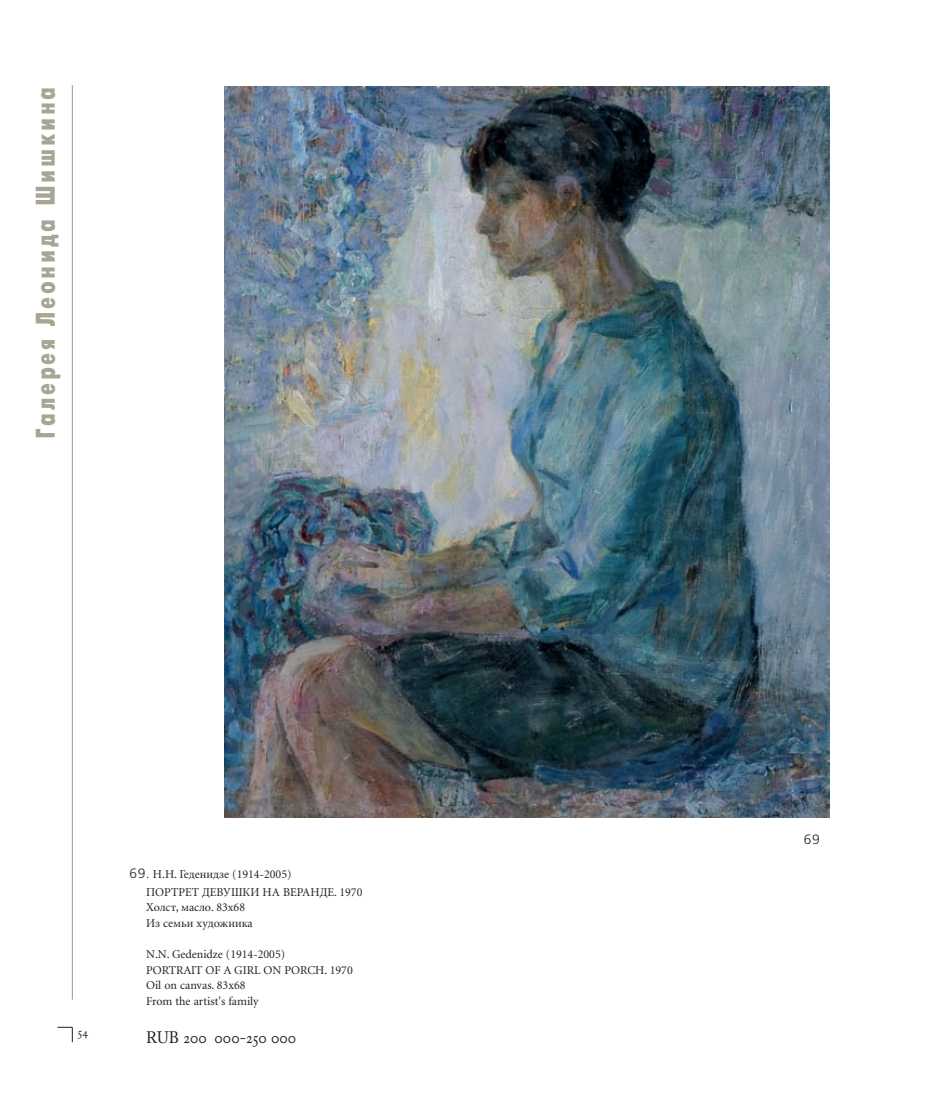
<style>
.page{position:relative;width:936px;height:1106px;background:#fff}
.page>*{position:absolute;margin:0;border:0;box-sizing:border-box;transform-origin:0 0}
.t1{font:27px "Futura Futuris X Cond C";letter-spacing:.1em;color:#a8a595}
.t2{font:16.5px "Adobe Caslon Regular SC";color:#231f20;scale:.95 1}
.t3{font:13.5px "Free Set C";color:#231f20}
.t4{font:12px/15.6px "Minion CYR";color:#231f20}
.t5{font:12px "Adobe Caslon Regular SC";color:#231f20}
.s1{font-family:"Free Set C";font-size:13.5px}
</style>
<div class="page">
<svg style="left:57px;top:1027px;width:16px;height:15px"></svg>
<hr style="left:72px;top:85px;width:1px;height:914px;background:#939598">
<img style="left:225px;top:87px;width:604px;height:730px">
<h1 class="t1" style="left:31px;top:439px;width:354px;rotate:-90deg">Галерея Леонида Шишкина</h1>
<p class="t5" style="left:78px;top:1024px;width:11px">54</p>
<p class="t4" style="left:146px;top:865px;width:218px;line-height:17.7px;text-indent:-17px"><span class="s1">69.</span> Н.Н. Геденидзе (1914-2005)<br>ПОРТРЕТ ДЕВУШКИ НА ВЕРАНДЕ. 1970</p>
<p class="t4" style="left:146px;top:899px;width:108px">Холст, масло. 83х68<br>Из семьи художника</p>
<p class="t4" style="left:146px;top:946px;width:208px">N.N. Gedenidze (1914-2005)<br>PORTRAIT OF A GIRL ON PORCH. 1970<br>Oil on canvas. 83x68<br>From the artist's family</p>
<h2 class="t2" style="left:146px;top:1027px;width:159px">RUB 200 000-250 000</h2>
<p class="t3" style="left:803px;top:831px;width:18px">69</p>
</div>
